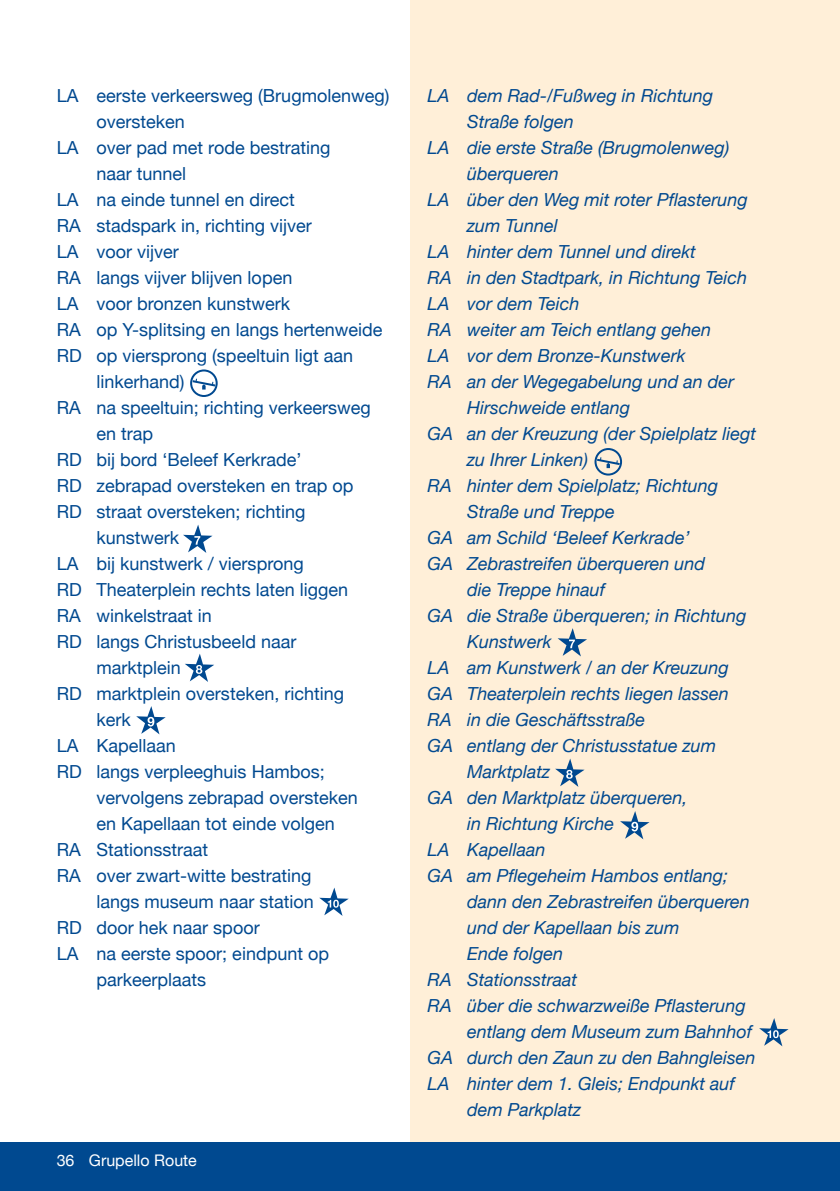
<style>
.page{position:relative;width:840px;height:1191px;background:#fff}
.page>*{position:absolute;margin:0;border:0;box-sizing:border-box;transform-origin:0 0}
.t1{font:italic 18px "Helvetica Neue";color:#004990}
.t2{font:18px "Helvetica Neue";color:#004990}
.t3{font:16px "Helvetica Neue";color:#fff}
</style>
<div class="page">
<div style="left:0;top:1142px;width:839px;height:49px;background:#004990"></div>
<div style="left:410px;top:0;width:429px;height:1148px;background:#ffefd8"></div>
<div style="left:190px;top:369px;width:27px;height:28px;border:2px solid #004990;border-radius:50%"></div>
<svg style="left:192px;top:379px;width:23px;height:10px"></svg>
<div style="left:594px;top:448px;width:27px;height:27px;border:2px solid #004990;border-radius:50%"></div>
<svg style="left:596px;top:457px;width:23px;height:11px"></svg>
<div style="left:0;top:1142px;width:839px;height:9px;background:#004990"></div>
<svg style="left:183px;top:524px;width:29px;height:29px"></svg>
<svg style="left:185px;top:653px;width:29px;height:29px"></svg>
<svg style="left:136px;top:706px;width:30px;height:28px"></svg>
<svg style="left:319px;top:887px;width:29px;height:29px"></svg>
<svg style="left:557px;top:628px;width:29px;height:28px"></svg>
<svg style="left:555px;top:758px;width:29px;height:29px"></svg>
<svg style="left:620px;top:811px;width:29px;height:28px"></svg>
<svg style="left:759px;top:1018px;width:29px;height:28px"></svg>
<p class="t2" style="left:57px;top:82px;width:334px">LA eerste verkeersweg (Brugmolenweg)</p>
<p class="t2" style="left:96px;top:108px;width:90px">oversteken</p>
<p class="t2" style="left:57px;top:134px;width:275px">LA over pad met rode bestrating</p>
<p class="t2" style="left:96px;top:160px;width:91px">naar tunnel</p>
<p class="t2" style="left:57px;top:186px;width:239px">LA na einde tunnel en direct</p>
<p class="t2" style="left:57px;top:212px;width:256px">RA stadspark in, richting vijver</p>
<p class="t2" style="left:57px;top:238px;width:124px">LA voor vijver</p>
<p class="t2" style="left:57px;top:264px;width:237px">RA langs vijver blijven lopen</p>
<p class="t2" style="left:57px;top:290px;width:235px">LA voor bronzen kunstwerk</p>
<p class="t2" style="left:57px;top:316px;width:327px">RA op Y-splitsing en langs hertenweide</p>
<p class="t2" style="left:57px;top:342px;width:298px">RD op viersprong (speeltuin ligt aan</p>
<p class="t2" style="left:96px;top:368px;width:90px">linkerhand)</p>
<p class="t2" style="left:57px;top:394px;width:315px">RA na speeltuin; richting verkeersweg</p>
<p class="t2" style="left:96px;top:420px;width:58px">en trap</p>
<p class="t2" style="left:57px;top:446px;width:246px">RD bij bord ‘Beleef Kerkrade’</p>
<p class="t2" style="left:57px;top:472px;width:298px">RD zebrapad oversteken en trap op</p>
<p class="t2" style="left:57px;top:498px;width:250px">RD straat oversteken; richting</p>
<p class="t2" style="left:96px;top:524px;width:84px">kunstwerk</p>
<p class="t2" style="left:57px;top:550px;width:248px">LA bij kunstwerk / viersprong</p>
<p class="t2" style="left:57px;top:576px;width:293px">RD Theaterplein rechts laten liggen</p>
<p class="t2" style="left:57px;top:602px;width:157px">RA winkelstraat in</p>
<p class="t2" style="left:57px;top:628px;width:241px">RD langs Christusbeeld naar</p>
<p class="t2" style="left:96px;top:654px;width:86px">marktplein</p>
<p class="t2" style="left:57px;top:680px;width:289px">RD marktplein oversteken, richting</p>
<p class="t2" style="left:96px;top:706px;width:36px">kerk</p>
<p class="t2" style="left:57px;top:732px;width:121px">LA Kapellaan</p>
<p class="t2" style="left:57px;top:758px;width:269px">RD langs verpleeghuis Hambos;</p>
<p class="t2" style="left:96px;top:784px;width:262px">vervolgens zebrapad oversteken</p>
<p class="t2" style="left:96px;top:810px;width:240px">en Kapellaan tot einde volgen</p>
<p class="t2" style="left:57px;top:836px;width:153px">RA Stationsstraat</p>
<p class="t2" style="left:57px;top:862px;width:256px">RA over zwart-witte bestrating</p>
<p class="t2" style="left:96px;top:888px;width:219px">langs museum naar station</p>
<p class="t2" style="left:57px;top:914px;width:204px">RD door hek naar spoor</p>
<p class="t2" style="left:57px;top:940px;width:274px">LA na eerste spoor; eindpunt op</p>
<p class="t2" style="left:96px;top:966px;width:111px">parkeerplaats</p>
<p class="t3" style="left:57px;top:1148px;width:19px">36</p>
<p class="t3" style="left:89px;top:1148px;width:109px">Grupello Route</p>
<p class="t1" style="left:427px;top:83px;width:287px">LA dem Rad-/Fußweg in Richtung</p>
<p class="t1" style="left:467px;top:109px;width:108px">Straße folgen</p>
<p class="t1" style="left:427px;top:135px;width:303px">LA die erste Straße (Brugmolenweg)</p>
<p class="t1" style="left:467px;top:161px;width:93px">überqueren</p>
<p class="t1" style="left:427px;top:187px;width:322px">LA über den Weg mit roter Pflasterung</p>
<p class="t1" style="left:467px;top:213px;width:92px">zum Tunnel</p>
<p class="t1" style="left:427px;top:239px;width:270px">LA hinter dem Tunnel und direkt</p>
<p class="t1" style="left:427px;top:265px;width:321px">RA in den Stadtpark, in Richtung Teich</p>
<p class="t1" style="left:427px;top:291px;width:154px">LA vor dem Teich</p>
<p class="t1" style="left:427px;top:317px;width:285px">RA weiter am Teich entlang gehen</p>
<p class="t1" style="left:427px;top:343px;width:259px">LA vor dem Bronze-Kunstwerk</p>
<p class="t1" style="left:427px;top:369px;width:308px">RA an der Wegegabelung und an der</p>
<p class="t1" style="left:467px;top:395px;width:165px">Hirschweide entlang</p>
<p class="t1" style="left:427px;top:421px;width:330px">GA an der Kreuzung (der Spielplatz liegt</p>
<p class="t1" style="left:467px;top:447px;width:123px">zu Ihrer Linken)</p>
<p class="t1" style="left:427px;top:473px;width:292px">RA hinter dem Spielplatz; Richtung</p>
<p class="t1" style="left:467px;top:499px;width:149px">Straße und Treppe</p>
<p class="t1" style="left:427px;top:525px;width:264px">GA am Schild ‘Beleef Kerkrade’</p>
<p class="t1" style="left:427px;top:551px;width:279px">GA Zebrastreifen überqueren und</p>
<p class="t1" style="left:467px;top:577px;width:140px">die Treppe hinauf</p>
<p class="t1" style="left:427px;top:603px;width:320px">GA die Straße überqueren; in Richtung</p>
<p class="t1" style="left:467px;top:629px;width:86px">Kunstwerk</p>
<p class="t1" style="left:427px;top:655px;width:303px">LA am Kunstwerk / an der Kreuzung</p>
<p class="t1" style="left:427px;top:681px;width:303px">GA Theaterplein rechts liegen lassen</p>
<p class="t1" style="left:427px;top:707px;width:219px">RA in die Geschäftsstraße</p>
<p class="t1" style="left:427px;top:733px;width:290px">GA entlang der Christusstatue zum</p>
<p class="t1" style="left:467px;top:759px;width:84px">Marktplatz</p>
<p class="t1" style="left:427px;top:785px;width:261px">GA den Marktplatz überqueren,</p>
<p class="t1" style="left:467px;top:811px;width:149px">in Richtung Kirche</p>
<p class="t1" style="left:427px;top:837px;width:120px">LA Kapellaan</p>
<p class="t1" style="left:427px;top:863px;width:302px">GA am Pflegeheim Hambos entlang;</p>
<p class="t1" style="left:467px;top:889px;width:284px">dann den Zebrastreifen überqueren</p>
<p class="t1" style="left:467px;top:915px;width:214px">und der Kapellaan bis zum</p>
<p class="t1" style="left:467px;top:941px;width:98px">Ende folgen</p>
<p class="t1" style="left:427px;top:967px;width:151px">RA Stationsstraat</p>
<p class="t1" style="left:427px;top:993px;width:320px">RA über die schwarzweiße Pflasterung</p>
<p class="t1" style="left:467px;top:1019px;width:286px">entlang dem Museum zum Bahnhof</p>
<p class="t1" style="left:427px;top:1045px;width:329px">GA durch den Zaun zu den Bahngleisen</p>
<p class="t1" style="left:427px;top:1071px;width:309px">LA hinter dem 1. Gleis; Endpunkt auf</p>
<p class="t1" style="left:467px;top:1097px;width:116px">dem Parkplatz</p>
</div>
